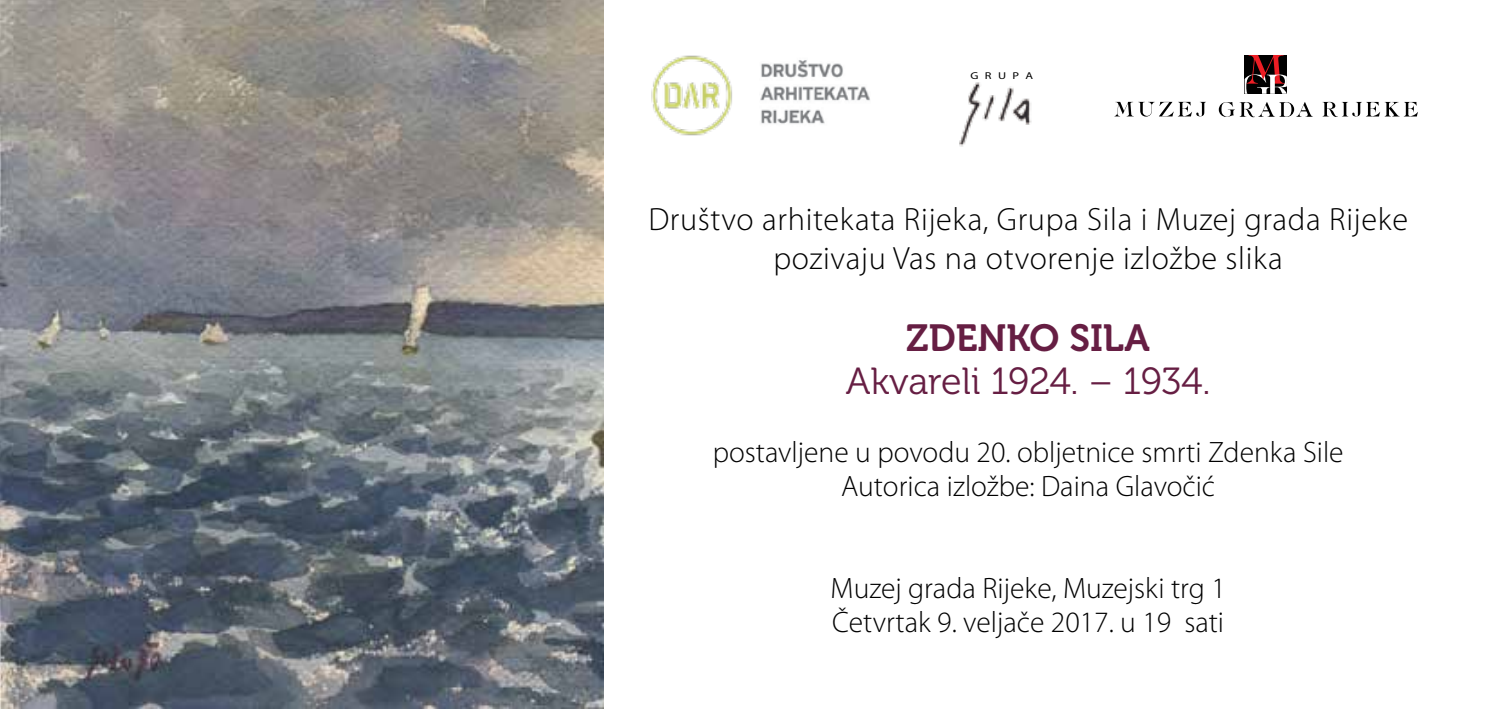
<style>
.page{position:relative;width:1489px;height:709px;background:#fff}
.page>*{position:absolute;margin:0;border:0;box-sizing:border-box;transform-origin:0 0}
.t1{font:37.75px "Museo 300";letter-spacing:-.005em;color:#661e43}
.t2{font:37.75px "Museo 700";color:#661e43}
.t3{font:300 32.25px/38.8px "Myriad Pro";letter-spacing:.02em;color:#000;text-align:center}
.t4{font:300 29.5px/34px "Myriad Pro";color:#000;text-align:center}
.t5{font:10px "Myriad Pro";color:#000;scale:1.25 1}
</style>
<div class="page">
<img style="left:0;top:0;width:603px;height:708px">
<svg style="left:1244px;top:55px;width:42px;height:39px;background:#542b2d"></svg>
<svg style="left:1322px;top:102px;width:95px;height:15px"></svg>
<svg style="left:1114px;top:102px;width:92px;height:15px"></svg>
<svg style="left:1218px;top:102px;width:94px;height:15px"></svg>
<img style="left:651px;top:55px;width:81px;height:81px">
<img style="left:760px;top:60px;width:110px;height:64px">
<img style="left:959px;top:82px;width:73px;height:65px">
<p class="t5" style="left:970px;top:69px;width:52px">G R U P A</p>
<p class="t3" style="left:648px;top:199px;width:761px">Društvo arhitekata Rijeka, Grupa Sila i Muzej grada Rijeke pozivaju Vas na otvorenje izložbe slika</p>
<p class="t2" style="left:906px;top:316px;width:244px">ZDENKO SILA</p>
<p class="t1" style="left:845px;top:360px;width:366px">Akvareli 1924. – 1934.</p>
<p class="t4" style="left:712px;top:435px;width:632px">postavljene u povodu 20. obljetnice smrti Zdenka Sile<br>Autorica izložbe: Daina Glavočić</p>
<p class="t4" style="left:830px;top:571px;width:396px;text-align:left">Muzej grada Rijeke, Muzejski trg 1<br>Četvrtak 9. veljače 2017. u 19 sati</p>
</div>
